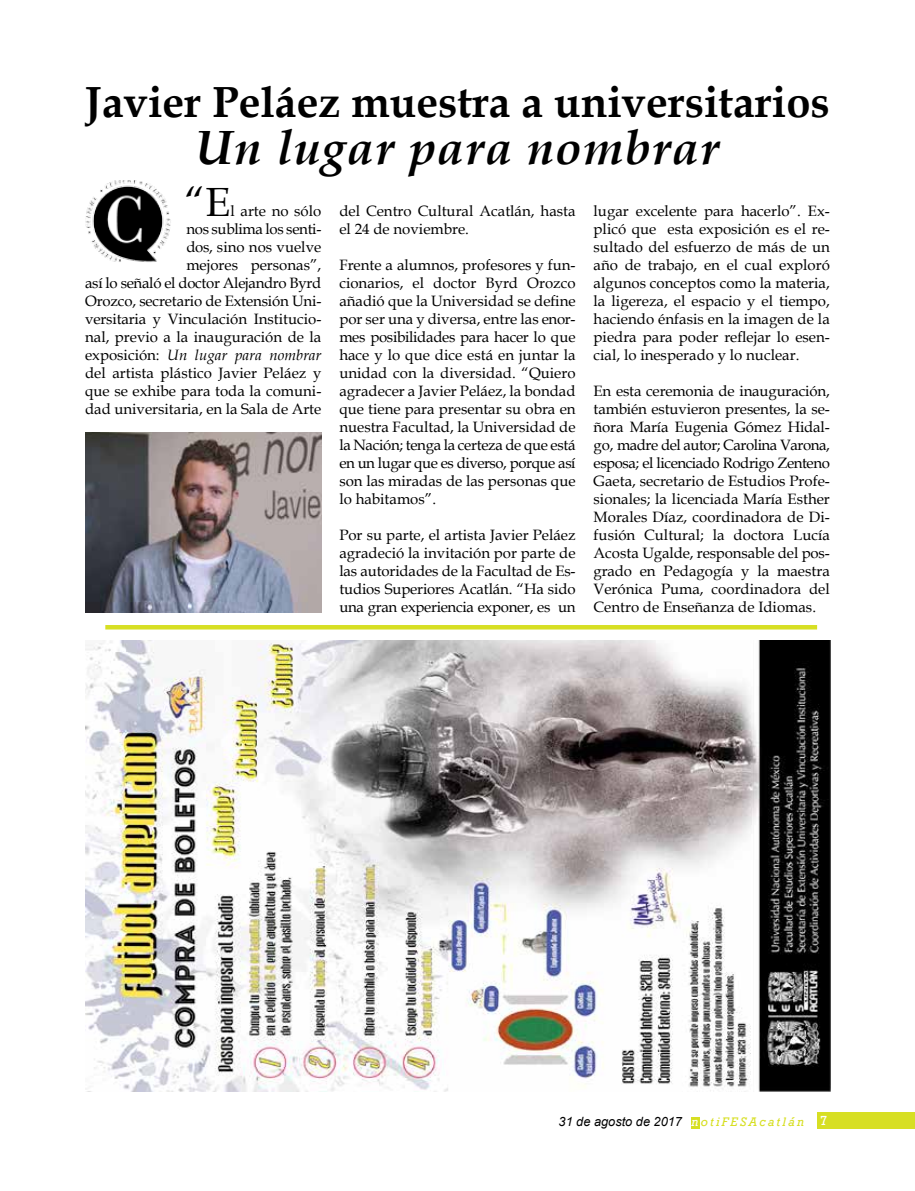
<style>
.page{position:relative;width:915px;height:1191px;background:#fff}
.page>*{position:absolute;margin:0;border:0;box-sizing:border-box;transform-origin:0 0}
.t1{font:italic 700 48px "Book Antiqua";letter-spacing:.03em;color:#000}
.t2{font:700 43.5px "Book Antiqua";color:#000}
.t3{font:40.8px "Book Antiqua";color:#000}
.t4{font:15px/18px "Book Antiqua";color:#000;text-align:justify}
.t5{font:italic 12.75px "Arial";color:#000}
.s1{font-style:italic}
.s2{font-family:"Rockwell";color:#fff}
.s3{font-family:"Rockwell";color:#d7df23}
.s4{font-family:"Rockwell";font-style:normal;font-size:13.5px;color:#fff}
</style>
<div class="page">
<div style="left:816px;top:1112px;width:98px;height:16px;background:#d7df23"></div>
<div style="left:690px;top:1116px;width:9px;height:12px;background:#d7df23"></div>
<hr style="left:105px;top:625px;width:711px;height:4px;background:#d7df23">
<img style="left:85px;top:640px;width:744px;height:451px">
<img style="left:85px;top:180px;width:86px;height:82px">
<img style="left:85px;top:432px;width:236px;height:180px">
<h2 class="t2" style="left:85px;top:73px;width:746px">Javier Peláez muestra a universitarios</h2>
<h1 class="t1" style="left:196px;top:114px;width:524px">Un lugar para nombrar</h1>
<h3 class="t3" style="left:185px;top:174px;width:47px">“E</h3>
<p class="t4" style="left:85px;top:202px;width:238px;text-align:right">l arte no sólo<br>nos sublima los senti-<br>dos, sino nos vuelve<br>mejores personas”,<br>así lo señaló el doctor Alejandro Byrd<br>Orozco, secretario de Extensión Uni&shy;versitaria y Vinculación Institucio&shy;nal, previo a la inauguración de la exposición: <span class="s1">Un lugar para nombrar </span>del artista plástico Javier Peláez y que se exhibe para toda la comuni&shy;dad universitaria, en la Sala de Arte</p>
<p class="t4" style="left:339px;top:202px;width:238px">del Centro Cultural Acatlán, hasta el 24 de noviembre.</p>
<p class="t4" style="left:593px;top:202px;width:238px">lugar excelente para hacerlo”. Ex&shy;plicó que esta exposición es el re&shy;sultado del esfuerzo de más de un año de trabajo, en el cual exploró algunos conceptos como la materia, la ligereza, el espacio y el tiempo, haciendo énfasis en la imagen de la piedra para poder reflejar lo esen&shy;cial, lo inesperado y lo nuclear.</p>
<p class="t4" style="left:593px;top:382px;width:238px">En esta ceremonia de inauguración, también estuvieron presentes, la se&shy;ñora María Eugenia Gómez Hidal&shy;go, madre del autor; Carolina Varona, esposa; el licenciado Rodrigo Zenteno Gaeta, secretario de Estudios Profe&shy;sionales; la licenciada María Esther Morales Díaz, coordinadora de Di&shy;fusión Cultural; la doctora Lucía Acosta Ugalde, responsable del pos&shy;grado en Pedagogía y la maestra Verónica Puma, coordinadora del Centro de Enseñanza de Idiomas.</p>
<p class="t4" style="left:339px;top:256px;width:238px">Frente a alumnos, profesores y fun&shy;cionarios, el doctor Byrd Orozco añadió que la Universidad se define por ser una y diversa, entre las enor&shy;mes posibilidades para hacer lo que hace y lo que dice está en juntar la unidad con la diversidad. “Quiero agradecer a Javier Peláez, la bondad que tiene para presentar su obra en nuestra Facultad, la Universidad de la Nación; tenga la certeza de que está en un lugar que es diverso, porque así son las miradas de las personas que lo habitamos”.</p>
<p class="t4" style="left:339px;top:526px;width:238px">Por su parte, el artista Javier Peláez agradeció la invitación por parte de las autoridades de la Facultad de Es&shy;tudios Superiores Acatlán. “Ha sido una gran experiencia exponer, es un</p>
<p class="t5" style="left:558px;top:1113px;width:270px">31 de agosto de 2017 <span class="s2">n</span><span class="s3">otiFESAcatlán</span> <span class="s4">7</span></p>
</div>
